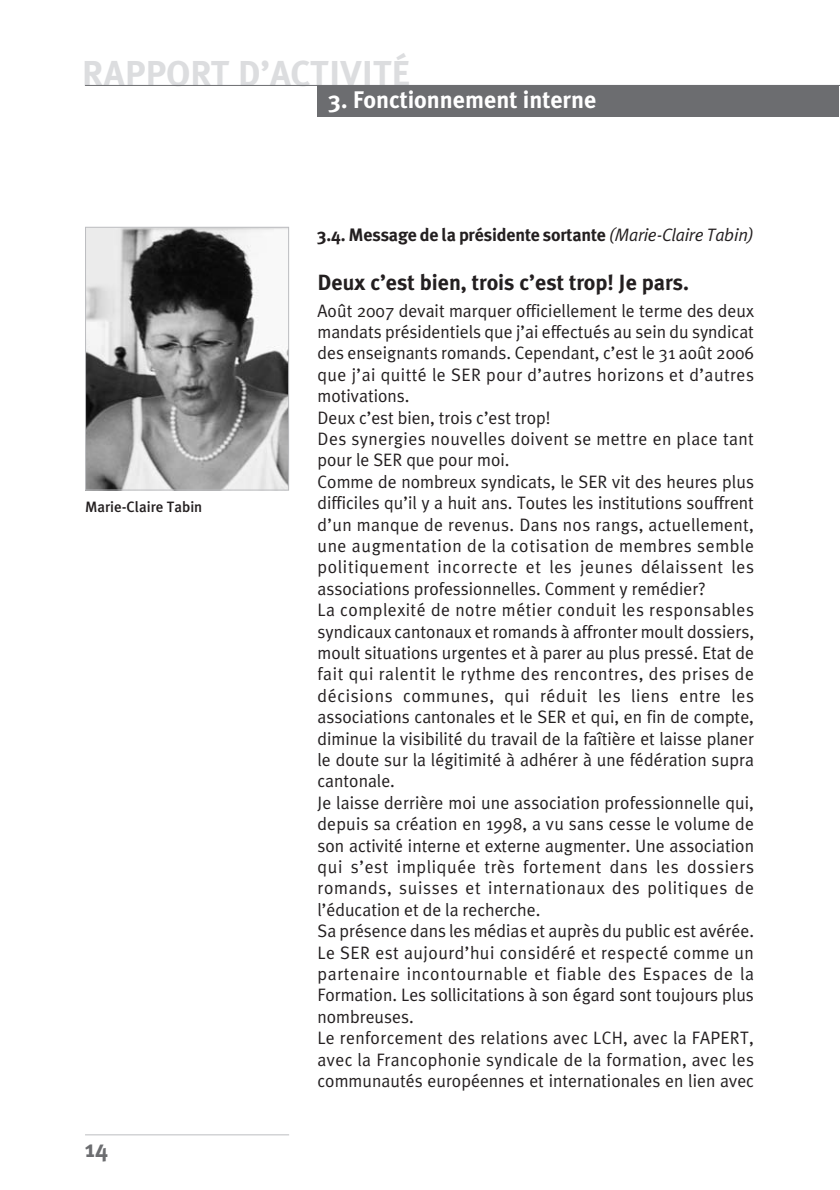
<style>
.page{position:relative;width:840px;height:1190px;background:#fff}
.page>*{position:absolute;margin:0;border:0;box-sizing:border-box;transform-origin:0 0}
.t1{font:700 36px "Meta Plus";color:#dcdddf}
.t2{font:700 24px "Meta Plus";color:#fff}
.t3{font:700 24px "Meta Plus";color:#6c6d70}
.t4{font:700 22px "Meta Plus";color:#231f20}
.t5{font:18px/21.4px "Meta Plus Normal";color:#231f20}
.t6{font:700 18px "Meta Plus";letter-spacing:-.01em;color:#231f20}
.t7{font:500 15px "Meta Plus";color:#231f20}
.s1{font-family:"Meta Plus Normal";font-weight:400;font-style:italic}
</style>
<div class="page">
<div style="left:317px;top:85px;width:522px;height:31px;background:#6c6d70"></div>
<img style="left:87px;top:229px;width:200px;height:260px">
<div style="left:85px;top:227px;width:204px;height:264px;border:1px solid #bcbdc0"></div>
<hr style="left:85px;top:85px;width:754px;height:1px;background:#6c6d70">
<hr style="left:85px;top:1134px;width:204px;height:1px;background:#bcbdc0">
<h1 class="t1" style="left:82px;top:60px;width:330px">RAPPORT D’ACTIVITÉ</h1>
<h2 class="t2" style="left:329px;top:90px;width:269px">3. Fonctionnement interne</h2>
<p class="t7" style="left:85px;top:501px;width:119px">Marie-Claire Tabin</p>
<h2 class="t3" style="left:85px;top:1139px;width:25px">14</h2>
<p class="t6" style="left:317px;top:228px;width:438px">3.4. Message de la présidente sortante <span class="s1">(Marie-Claire Tabin)</span></p>
<p class="t4" style="left:317px;top:273px;width:373px">Deux c’est bien, trois c’est trop! Je pars.</p>
<p class="t5" style="left:317px;top:301px;width:438px">Août 2007 devait marquer officiellement le terme des deux mandats présidentiels que j’ai effectués au sein du syndicat des enseignants romands. Cependant, c’est le 31 août 2006 que j’ai quitté le SER pour d’autres horizons et d’autres motivations.<br>Deux c’est bien, trois c’est trop!<br>Des synergies nouvelles doivent se mettre en place tant pour le SER que pour moi.<br>Comme de nombreux syndicats, le SER vit des heures plus difficiles qu’il y a huit ans. Toutes les institutions souffrent d’un manque de revenus. Dans nos rangs, actuellement, une augmentation de la cotisation de membres semble politiquement incorrecte et les jeunes délaissent les associations professionnelles. Comment y remédier?<br>La complexité de notre métier conduit les responsables syndicaux cantonaux et romands à affronter moult dossiers, moult situations urgentes et à parer au plus pressé. Etat de fait qui ralentit le rythme des rencontres, des prises de décisions communes, qui réduit les liens entre les associations cantonales et le SER et qui, en fin de compte, diminue la visibilité du travail de la faîtière et laisse planer le doute sur la légitimité à adhérer à une fédération supra cantonale.<br>Je laisse derrière moi une association professionnelle qui, depuis sa création en 1998, a vu sans cesse le volume de son activité interne et externe augmenter. Une association qui s’est impliquée très fortement dans les dossiers romands, suisses et internationaux des politiques de l’éducation et de la recherche.<br>Sa présence dans les médias et auprès du public est avérée.<br>Le SER est aujourd’hui considéré et respecté comme un partenaire incontournable et fiable des Espaces de la Formation. Les sollicitations à son égard sont toujours plus nombreuses.<br>Le renforcement des relations avec LCH, avec la FAPERT, avec la Francophonie syndicale de la formation, avec les communautés européennes et internationales en lien avec</p>
</div>
